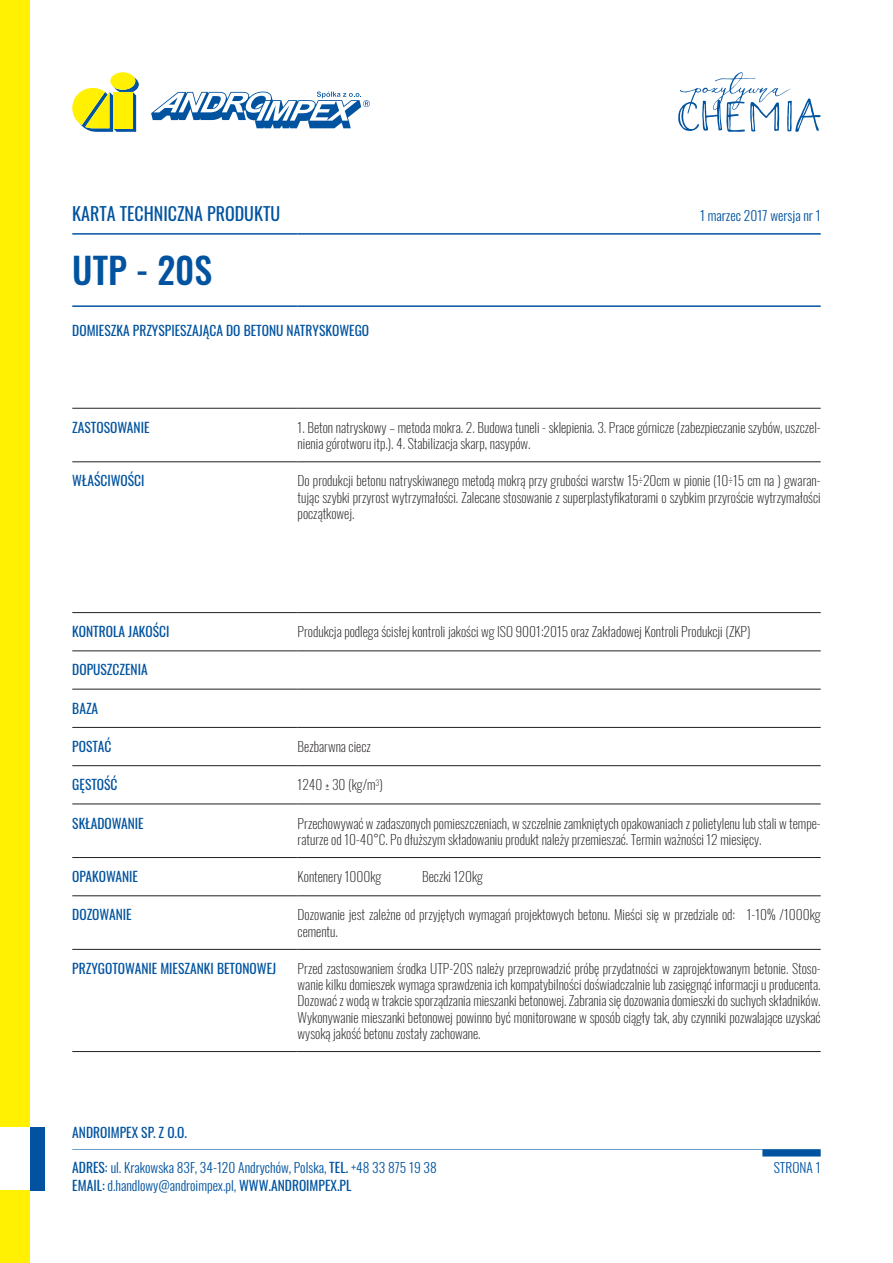
<style>
.page{position:relative;width:893px;height:1263px;background:#fff}
.page>*{position:absolute;margin:0;border:0;box-sizing:border-box;transform-origin:0 0}
.Nazwa_produktu{font:500 36px "Oswald";color:#0153a0}
.Nagłówek_KTP{font:18px "Oswald";color:#0153a0}
.Opisy{font:200 13.5px/16.2px "Oswald";color:#231f20}
.Nagłówek_boczny{font:13.5px "Oswald";color:#0153a0}
.Data_wydania{font:300 13.5px/18px "Oswald";color:#0153a0}
.s1{font-weight:400}
</style>
<div class="page">
<div style="left:30px;top:1127px;width:15px;height:64px;background:#0153a0"></div>
<div style="left:0;top:1191px;width:30px;height:72px;background:#fff101"></div>
<div style="left:0;top:0;width:30px;height:1127px;background:#fff101"></div>
<svg style="left:72px;top:1149px;width:749px;height:7px"></svg>
<svg style="left:678px;top:72px;width:143px;height:60px"></svg>
<svg style="left:110px;top:72px;width:25px;height:18px"></svg>
<svg style="left:72px;top:76px;width:67px;height:56px"></svg>
<svg style="left:151px;top:92px;width:219px;height:36px"></svg>
<hr style="left:72px;top:233px;width:226px;height:2px;background:#0153a0">
<hr style="left:298px;top:233px;width:523px;height:2px;background:#0153a0">
<hr style="left:72px;top:305px;width:226px;height:2px;background:#0153a0">
<hr style="left:298px;top:305px;width:523px;height:2px;background:#0153a0">
<hr style="left:72px;top:408px;width:226px;height:1px;background:#231f20">
<hr style="left:298px;top:408px;width:523px;height:1px;background:#231f20">
<hr style="left:72px;top:461px;width:226px;height:1px;background:#231f20">
<hr style="left:298px;top:461px;width:523px;height:1px;background:#231f20">
<hr style="left:72px;top:612px;width:226px;height:1px;background:#231f20">
<hr style="left:298px;top:612px;width:523px;height:1px;background:#231f20">
<hr style="left:72px;top:651px;width:226px;height:1px;background:#231f20">
<hr style="left:298px;top:651px;width:523px;height:1px;background:#231f20">
<hr style="left:72px;top:689px;width:226px;height:1px;background:#231f20">
<hr style="left:298px;top:689px;width:523px;height:1px;background:#231f20">
<hr style="left:72px;top:727px;width:226px;height:1px;background:#231f20">
<hr style="left:298px;top:727px;width:523px;height:1px;background:#231f20">
<hr style="left:72px;top:765px;width:226px;height:1px;background:#231f20">
<hr style="left:298px;top:765px;width:523px;height:1px;background:#231f20">
<hr style="left:72px;top:804px;width:226px;height:1px;background:#231f20">
<hr style="left:298px;top:804px;width:523px;height:1px;background:#231f20">
<hr style="left:72px;top:857px;width:226px;height:1px;background:#231f20">
<hr style="left:298px;top:857px;width:523px;height:1px;background:#231f20">
<hr style="left:72px;top:895px;width:226px;height:1px;background:#231f20">
<hr style="left:298px;top:895px;width:523px;height:1px;background:#231f20">
<hr style="left:72px;top:949px;width:226px;height:1px;background:#231f20">
<hr style="left:298px;top:949px;width:523px;height:1px;background:#231f20">
<hr style="left:72px;top:1051px;width:226px;height:1px;background:#231f20">
<hr style="left:298px;top:1051px;width:523px;height:1px;background:#231f20">
<p class="Nagłówek_KTP" style="left:72px;top:198px;width:209px">KARTA TECHNICZNA PRODUKTU</p>
<p class="Data_wydania" style="left:700px;top:205px;width:122px">1 marzec 2017 wersja nr 1</p>
<p class="Nazwa_produktu" style="left:72px;top:252px;width:141px">UTP - 20S</p>
<p class="Nagłówek_boczny" style="left:72px;top:318px;width:298px">DOMIESZKA PRZYSPIESZAJĄCA DO BETONU NATRYSKOWEGO</p>
<p class="Nagłówek_boczny" style="left:72px;top:415px;width:79px">ZASTOSOWANIE</p>
<p class="Opisy" style="left:298px;top:418px;width:524px">1. Beton natryskowy – metoda mokra. 2. Budowa tuneli - sklepienia. 3. Prace górnicze (zabezpieczanie szybów, uszczel&shy;nienia górotworu itp.). 4. Stabilizacja skarp, nasypów.</p>
<p class="Nagłówek_boczny" style="left:72px;top:469px;width:74px">WŁAŚCIWOŚCI</p>
<p class="Opisy" style="left:298px;top:471px;width:524px;text-align:justify">Do produkcji betonu natryskiwanego metodą mokrą przy grubości warstw 15÷20cm w pionie (10÷15 cm na ) gwaran&shy;tując szybki przyrost wytrzymałości. Zalecane stosowanie z superplastyfikatorami o szybkim przyroście wytrzymałości początkowej.</p>
<p class="Nagłówek_boczny" style="left:72px;top:620px;width:99px">KONTROLA JAKOŚCI</p>
<p class="Opisy" style="left:298px;top:622px;width:454px">Produkcja podlega ścisłej kontroli jakości wg ISO 9001:2015 oraz Zakładowej Kontroli Produkcji (ZKP)</p>
<p class="Nagłówek_boczny" style="left:72px;top:658px;width:77px">DOPUSZCZENIA</p>
<p class="Nagłówek_boczny" style="left:72px;top:696px;width:27px">BAZA</p>
<p class="Nagłówek_boczny" style="left:72px;top:734px;width:41px">POSTAĆ</p>
<p class="Opisy" style="left:298px;top:737px;width:75px">Bezbarwna ciecz</p>
<p class="Nagłówek_boczny" style="left:72px;top:773px;width:47px">GĘSTOŚĆ</p>
<p class="Opisy" style="left:298px;top:775px;width:87px">1240 ± 30 (kg/m<sup>3</sup>)</p>
<p class="Nagłówek_boczny" style="left:72px;top:811px;width:73px">SKŁADOWANIE</p>
<p class="Opisy" style="left:298px;top:813px;width:524px">Przechowywać w zadaszonych pomieszczeniach, w szczelnie zamkniętych opakowaniach z polietylenu lub stali w tempe&shy;raturze od 10-40°C. Po dłuższym składowaniu produkt należy przemieszać. Termin ważności 12 miesięcy.</p>
<p class="Nagłówek_boczny" style="left:72px;top:865px;width:67px">OPAKOWANIE</p>
<p class="Opisy" style="left:298px;top:867px;width:85px">Kontenery 1000kg</p>
<p class="Opisy" style="left:422px;top:867px;width:62px">Beczki 120kg</p>
<p class="Nagłówek_boczny" style="left:72px;top:903px;width:61px">DOZOWANIE</p>
<p class="Opisy" style="left:298px;top:905px;width:524px">Dozowanie jest zależne od przyjętych wymagań projektowych betonu. Mieści się w przedziale od: 1-10% /1000kg cementu.</p>
<p class="Nagłówek_boczny" style="left:72px;top:956px;width:205px">PRZYGOTOWANIE MIESZANKI BETONOWEJ</p>
<p class="Opisy" style="left:298px;top:959px;width:524px;text-align:justify">Przed zastosowaniem środka UTP-20S należy przeprowadzić próbę przydatności w zaprojektowanym betonie. Stoso&shy;wanie kilku domieszek wymaga sprawdzenia ich kompatybilności doświadczalnie lub zasięgnąć informacji u producenta.<br>Dozować z wodą w trakcie sporządzania mieszanki betonowej. Zabrania się dozowania domieszki do suchych składników.<br>Wykonywanie mieszanki betonowej powinno być monitorowane w sposób ciągły tak, aby czynniki pozwalające uzyskać wysoką jakość betonu zostały zachowane.</p>
<p class="Nagłówek_boczny" style="left:72px;top:1120px;width:116px">ANDROIMPEX SP. Z O.O.</p>
<p class="Data_wydania" style="left:72px;top:1157px;width:366px"><span class="s1">ADRES:</span> ul. Krakowska 83F, 34-120 Andrychów, Polska, <span class="s1">TEL.</span> +48 33 875 19 38<br><span class="s1">EMAIL:</span> d.handlowy@androimpex.pl, <span class="s1">WWW.ANDROIMPEX.PL</span></p>
<p class="Data_wydania" style="left:774px;top:1157px;width:48px">STRONA 1</p>
</div>
